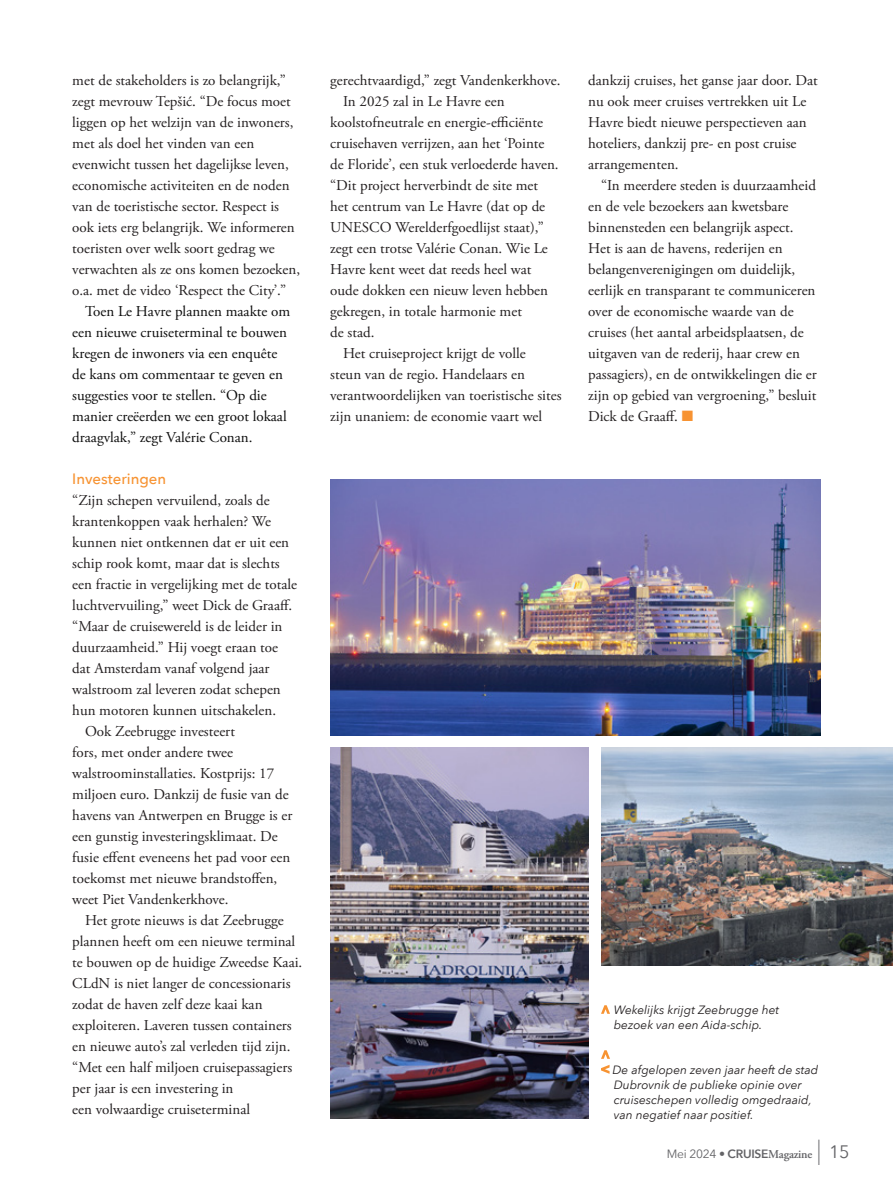
<style>
.page{position:relative;width:893px;height:1191px;background:#fff}
.page>*{position:absolute;margin:0;border:0;box-sizing:border-box;transform-origin:0 0}
.t1{font:18px "Avenir Next";color:#636366}
.body-insprong{font:15px/21px "Adobe Garamond Pro";color:#231f20}
.body{font:15px/21px "Adobe Garamond Pro";color:#231f20}
.body-insprong-2{font:15px/21px "Adobe Garamond Pro";color:#0d0d0d}
.Tussentitel{font:500 15px "Avenir Next";color:#f79332}
.Fototekst{font:italic 12px/15px "Avenir Next";color:#231f20}
.t2{font:600 12px "Adobe Garamond Pro";letter-spacing:-.02em;color:#636366}
.s1{color:#f79332}
.s2{font-family:"Avenir Next";font-weight:400}
.s3{font-family:"Avenir Next";font-weight:200}
.s4{font-family:"Avenir Next"}
.s5{font-size:36px}
</style>
<div class="page">
<img style="left:330px;top:480px;width:491px;height:255px">
<img style="left:601px;top:748px;width:292px;height:217px">
<img style="left:330px;top:748px;width:258px;height:370px">
<svg style="left:601px;top:1005px;width:9px;height:8px"></svg>
<svg style="left:601px;top:1050px;width:9px;height:8px"></svg>
<svg style="left:601px;top:1064px;width:9px;height:9px"></svg>
<p class="body-insprong" style="left:72px;top:70px;width:229px">met de stakeholders is zo belangrijk,” zegt mevrouw Tepšić. “De focus moet liggen op het welzijn van de inwoners, met als doel het vinden van een evenwicht tussen het dagelijkse leven, economische activiteiten en de noden van de toeristische sector. Respect is ook iets erg belangrijk. We informeren toeristen over welk soort gedrag we verwachten als ze ons komen bezoeken, o.a. met de video ‘Respect the City’.”</p>
<p class="body-insprong-2" style="left:72px;top:301px;width:219px;text-indent:13px">Toen Le Havre plannen maakte om een nieuwe cruiseterminal te bouwen kregen de inwoners via een enquête de kans om commentaar te geven en suggesties voor te stellen. “Op die manier creëerden we een groot lokaal draagvlak,” zegt Valérie Conan.</p>
<p class="Tussentitel" style="left:72px;top:466px;width:95px">Investeringen</p>
<p class="body" style="left:72px;top:490px;width:226px">“Zijn schepen vervuilend, zoals de krantenkoppen vaak herhalen? We kunnen niet ontkennen dat er uit een schip rook komt, maar dat is slechts een fractie in vergelijking met de totale luchtvervuiling,” weet Dick de Graaff. “Maar de cruisewereld is de leider in duurzaamheid.” Hij voegt eraan toe dat Amsterdam vanaf volgend jaar walstroom zal leveren zodat schepen hun motoren kunnen uitschakelen.</p>
<p class="body-insprong" style="left:72px;top:721px;width:222px;text-indent:13px">Ook Zeebrugge investeert<br>fors, met onder andere twee walstroominstallaties. Kostprijs: 17 miljoen euro. Dankzij de fusie van de havens van Antwerpen en Brugge is er een gunstig investeringsklimaat. De fusie effent eveneens het pad voor een toekomst met nieuwe brandstoffen, weet Piet Vandenkerkhove.</p>
<p class="body-insprong" style="left:72px;top:910px;width:232px;text-indent:13px">Het grote nieuws is dat Zeebrugge plannen heeft om een nieuwe terminal te bouwen op de huidige Zweedse Kaai.<br>CLdN is niet langer de concessionaris zodat de haven zelf deze kaai kan exploiteren. Laveren tussen containers en nieuwe auto’s zal verleden tijd zijn. “Met een half miljoen cruisepassagiers per jaar is een investering in<br>een volwaardige cruiseterminal</p>
<p class="body-insprong" style="left:330px;top:70px;width:232px">gerechtvaardigd,” zegt Vandenkerkhove.</p>
<p class="body-insprong" style="left:330px;top:91px;width:230px;text-indent:13px">In 2025 zal in Le Havre een koolstofneutrale en energie-efficiënte cruisehaven verrijzen, aan het ‘Pointe de Floride’, een stuk verloederde haven. “Dit project herverbindt de site met het centrum van Le Havre (dat op de UNESCO Werelderfgoedlijst staat),” zegt een trotse Valérie Conan. Wie Le Havre kent weet dat reeds heel wat oude dokken een nieuw leven hebben gekregen, in totale harmonie met<br>de stad.</p>
<p class="body-insprong" style="left:330px;top:343px;width:233px;text-indent:13px">Het cruiseproject krijgt de volle<br>steun van de regio. Handelaars en verantwoordelijken van toeristische sites zijn unaniem: de economie vaart wel</p>
<p class="body-insprong" style="left:588px;top:70px;width:231px">dankzij cruises, het ganse jaar door. Dat nu ook meer cruises vertrekken uit Le Havre biedt nieuwe perspectieven aan hoteliers, dankzij pre- en post cruise arrangementen.</p>
<p class="body-insprong" style="left:588px;top:175px;width:230px;text-indent:13px">“In meerdere steden is duurzaamheid en de vele bezoekers aan kwetsbare binnensteden een belangrijk aspect.<br>Het is aan de havens, rederijen en belangenverenigingen om duidelijk, eerlijk en transparant te communiceren over de economische waarde van de cruises (het aantal arbeidsplaatsen, de uitgaven van de rederij, haar crew en passagiers), en de ontwikkelingen die er zijn op gebied van vergroening,” besluit Dick de Graaff. <span class="s1">■</span></p>
<p class="Fototekst" style="left:614px;top:1001px;width:167px">Wekelijks krijgt Zeebrugge het bezoek van een Aida-schip.</p>
<p class="Fototekst" style="left:613px;top:1061px;width:207px">De afgelopen zeven jaar heeft de stad Dubrovnik de publieke opinie over cruiseschepen volledig omgedraaid, van negatief naar positief.</p>
<p class="t2" style="left:667px;top:1147px;width:147px"><span class="s2">Mei 2024</span> <span class="s3">•</span> <span class="s4">CRUISE</span>Magazine</p>
<p class="t1" style="left:818px;top:1136px;width:34px"><span class="s5">I</span> 15</p>
</div>
